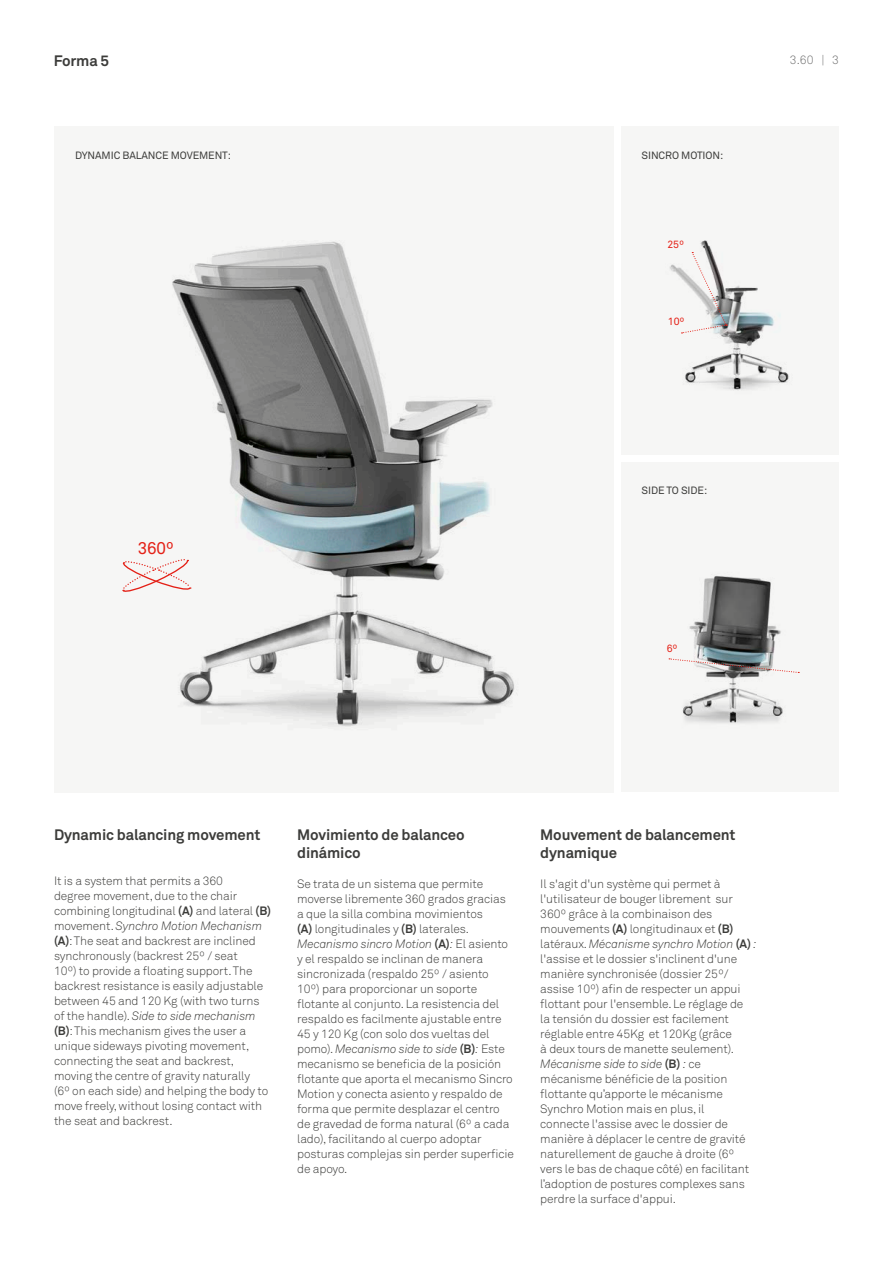
<style>
.page{position:relative;width:893px;height:1263px;background:#fff}
.page>*{position:absolute;margin:0;border:0;box-sizing:border-box;transform-origin:0 0}
.t1{font:16.95px "Akkurat";color:#e42016}
.t2{font:700 15px/18px "Akkurat";letter-spacing:-.01em;color:#3c3c3a}
.t3{font:300 12px/15px "Akkurat";letter-spacing:-.01em;color:#3c3c3a}
.t4{font:300 12px "Akkurat";color:#6e6e6e}
.t5{font:10.5px "Akkurat";letter-spacing:-.01em;color:#3c3c3a}
.t6{font:10.5px "Akkurat";letter-spacing:-.01em;color:#e42016}
.s1{font-weight:700}
.s2{font-style:italic}
</style>
<div class="page">
<div style="left:54px;top:126px;width:560px;height:666px;background:#f6f6f5"></div>
<div style="left:621px;top:462px;width:218px;height:330px;background:#f6f6f5"></div>
<div style="left:621px;top:126px;width:218px;height:329px;background:#f6f6f5"></div>
<img style="left:669px;top:240px;width:120px;height:150px">
<svg style="left:681px;top:252px;width:46px;height:82px"></svg>
<img style="left:682px;top:576px;width:101px;height:147px">
<svg style="left:669px;top:658px;width:130px;height:15px"></svg>
<img style="left:172px;top:241px;width:343px;height:486px">
<svg style="left:122px;top:559px;width:70px;height:34px"></svg>
<p class="t2" style="left:54px;top:51px;width:57px">Forma 5</p>
<p class="t5" style="left:75px;top:149px;width:157px">DYNAMIC BALANCE MOVEMENT:</p>
<h1 class="t1" style="left:138px;top:537px;width:38px">360º</h1>
<p class="t5" style="left:641px;top:149px;width:83px">SINCRO MOTION:</p>
<p class="t6" style="left:667px;top:238px;width:18px">25º</p>
<p class="t6" style="left:668px;top:315px;width:18px">10º</p>
<p class="t5" style="left:641px;top:484px;width:67px">SIDE TO SIDE:</p>
<p class="t6" style="left:667px;top:642px;width:12px">6º</p>
<p class="t4" style="left:790px;top:52px;width:51px">3.60 | 3</p>
<p class="t2" style="left:54px;top:825px;width:208px">Dynamic balancing movement</p>
<p class="t3" style="left:54px;top:873px;width:219px">It is a system that permits a 360<br>degree movement, due to the chair combining longitudinal <span class="s1">(A)</span> and lateral <span class="s1">(B) </span>movement. <span class="s2">Synchro Motion Mechanism </span><span class="s1">(A)</span>: The seat and backrest are inclined synchronously (backrest 25º / seat<br>10º) to provide a floating support. The backrest resistance is easily adjustable between 45 and 120 Kg (with two turns of the handle). <span class="s2">Side to side mechanism </span><span class="s1">(B)</span>: This mechanism gives the user a unique sideways pivoting movement, connecting the seat and backrest, moving the centre of gravity naturally<br>(6º on each side) and helping the body to move freely, without losing contact with the seat and backrest.</p>
<p class="t2" style="left:297px;top:825px;width:169px">Movimiento de balanceo dinámico</p>
<p class="t3" style="left:297px;top:876px;width:218px">Se trata de un sistema que permite moverse libremente 360 grados gracias a que la silla combina movimientos<br><span class="s1">(A)</span> longitudinales y <span class="s1">(B)</span> laterales.<br><span class="s2">Mecanismo sincro Motion</span> <span class="s1">(A)</span><span class="s2">:</span> El asiento y el respaldo se inclinan de manera sincronizada (respaldo 25º / asiento 10º) para proporcionar un soporte flotante al conjunto. La resistencia del respaldo es facilmente ajustable entre 45 y 120 Kg (con solo dos vueltas del pomo). <span class="s2">Mecanismo side to side</span> <span class="s1">(B)</span><span class="s2">:</span> Este mecanismo se beneficia de la posición flotante que aporta el mecanismo Sincro Motion y conecta asiento y respaldo de forma que permite desplazar el centro de gravedad de forma natural (6º a cada lado), facilitando al cuerpo adoptar posturas complejas sin perder superficie de apoyo.</p>
<p class="t2" style="left:540px;top:825px;width:197px">Mouvement de balancement dynamique</p>
<p class="t3" style="left:540px;top:876px;width:218px">Il s'agit d'un système qui permet à l'utilisateur de bouger librement sur 360º grâce à la combinaison des mouvements <span class="s1">(A)</span> longitudinaux et <span class="s1">(B) </span>latéraux. <span class="s2">Mécanisme synchro Motion</span> <span class="s1">(A)</span> <span class="s2">: </span>l'assise et le dossier s'inclinent d'une manière synchronisée (dossier 25º/ assise 10º) afin de respecter un appui flottant pour l'ensemble. Le réglage de<br>la tensión du dossier est facilement réglable entre 45Kg et 120Kg (grâce<br>à deux tours de manette seulement).<br><span class="s2">Mécanisme side to side</span> <span class="s1">(B)</span> <span class="s2">:</span> ce mécanisme bénéficie de la position flottante qu’apporte le mécanisme Synchro Motion mais en plus, il<br>connecte l'assise avec le dossier de manière à déplacer le centre de gravité naturellement de gauche à droite (6º vers le bas de chaque côté) en facilitant l’adoption de postures complexes sans perdre la surface d'appui.</p>
</div>
